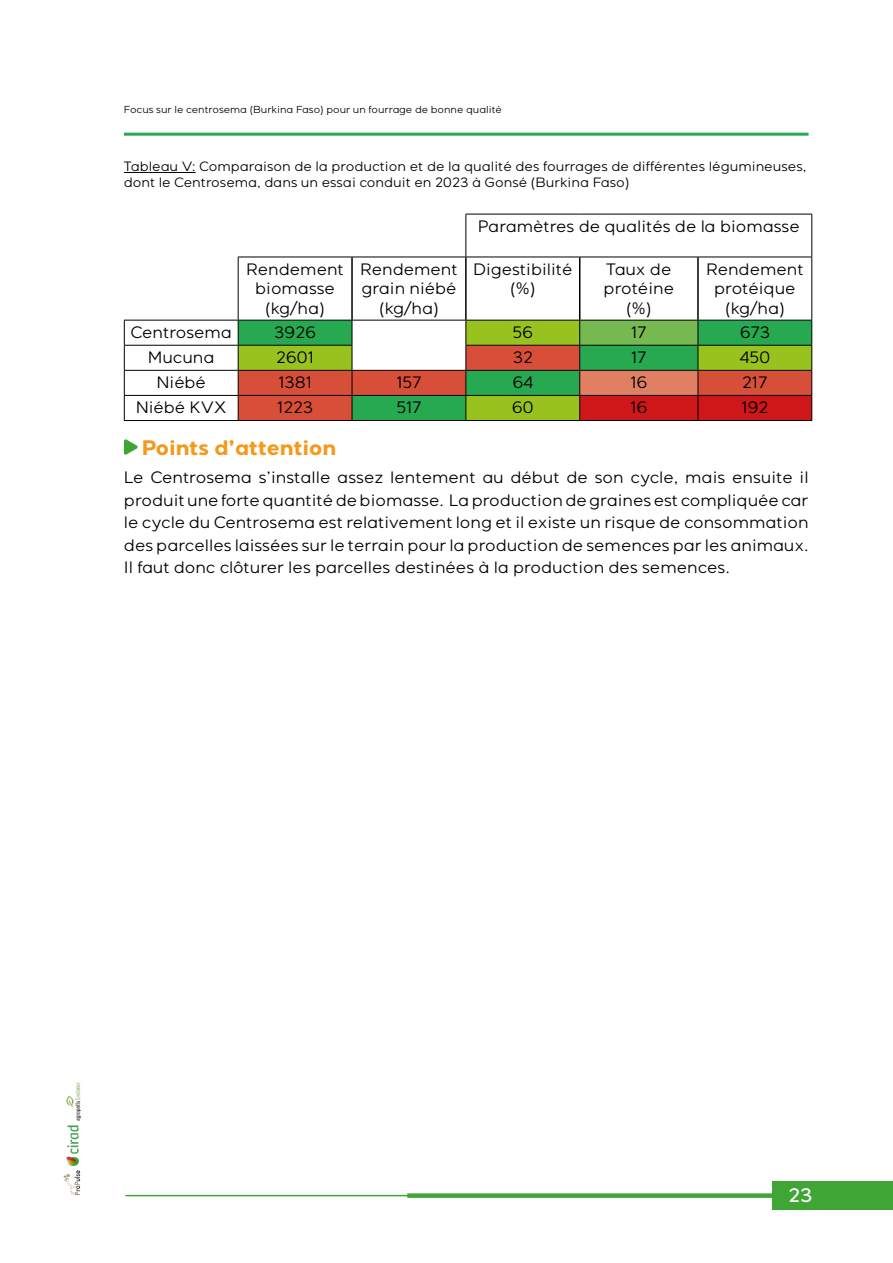
<style>
.page{position:relative;width:893px;height:1263px;background:#fff}
.page>*{position:absolute;margin:0;border:0;box-sizing:border-box;transform-origin:0 0}
.t1{font:700 21px "Giga Sans";color:#f5991a}
.t2{font:500 19.5px "Giga Sans";color:#fff}
.t3{font:16.5px/19.8px "Giga Sans";color:#000;text-align:center}
.t4{font:13.5px/16.2px "Giga Sans";color:#000}
.t5{font:10.2px "Giga Sans";color:#000}
</style>
<div class="page">
<div style="left:773px;top:1181px;width:120px;height:29px;background:#3fa535"></div>
<div style="left:407px;top:1193px;width:370px;height:5px;background:#3fa535"></div>
<hr style="left:125px;top:1195px;width:662px;height:1px;background:#3fa535">
<img style="left:64px;top:1083px;width:16px;height:112px">
<hr style="left:124px;top:133px;width:685px;height:3px;background:#28a951">
<hr style="left:351px;top:257px;width:2px;height:63px;background:#000">
<hr style="left:465px;top:257px;width:2px;height:63px;background:#000">
<hr style="left:579px;top:257px;width:1px;height:63px;background:#000">
<hr style="left:697px;top:257px;width:2px;height:63px;background:#000">
<hr style="left:238px;top:257px;width:114px;height:1px;background:#000">
<hr style="left:238px;top:257px;width:1px;height:63px;background:#000">
<hr style="left:352px;top:257px;width:114px;height:1px;background:#000">
<hr style="left:811px;top:257px;width:1px;height:63px;background:#000">
<hr style="left:465px;top:214px;width:115px;height:1px;background:#000">
<hr style="left:465px;top:214px;width:1px;height:43px;background:#000">
<hr style="left:580px;top:214px;width:118px;height:1px;background:#000">
<hr style="left:698px;top:214px;width:114px;height:1px;background:#000">
<hr style="left:811px;top:214px;width:1px;height:43px;background:#000">
<hr style="left:466px;top:257px;width:114px;height:1px;background:#000">
<hr style="left:580px;top:257px;width:118px;height:1px;background:#000">
<hr style="left:698px;top:257px;width:114px;height:1px;background:#000">
<hr style="left:466px;top:420px;width:114px;height:1px;background:#000">
<hr style="left:580px;top:420px;width:118px;height:1px;background:#000">
<hr style="left:698px;top:420px;width:114px;height:1px;background:#000">
<hr style="left:352px;top:420px;width:114px;height:1px;background:#000">
<hr style="left:124px;top:320px;width:114px;height:1px;background:#000">
<hr style="left:124px;top:345px;width:114px;height:1px;background:#000">
<hr style="left:124px;top:370px;width:114px;height:1px;background:#000">
<hr style="left:124px;top:395px;width:114px;height:1px;background:#000">
<svg style="left:124px;top:320px;width:1px;height:100px"></svg>
<svg style="left:238px;top:320px;width:574px;height:100px;background:#958949"></svg>
<hr style="left:124px;top:420px;width:114px;height:1px;background:#000">
<hr style="left:238px;top:420px;width:114px;height:1px;background:#000">
<hr style="left:124px;top:172px;width:72px;height:1px;background:#000">
<svg style="left:124px;top:439px;width:14px;height:16px"></svg>
<p class="t5" style="left:124px;top:103px;width:379px">Focus sur le centrosema (Burkina Faso) pour un fourrage de bonne qualité</p>
<p class="t4" style="left:124px;top:158px;width:684px">Tableau V: Comparaison de la production et de la qualité des fourrages de différentes légumineuses, dont le Centrosema, dans un essai conduit en 2023 à Gonsé (Burkina Faso)</p>
<p class="t3" style="left:478px;top:217px;width:323px">Paramètres de qualités de la biomasse</p>
<p class="t3" style="left:246px;top:259px;width:99px">Rendement biomasse (kg/ha)</p>
<p class="t3" style="left:360px;top:259px;width:99px">Rendement grain niébé (kg/ha)</p>
<p class="t3" style="left:473px;top:259px;width:101px">Digestibilité (%)</p>
<p class="t3" style="left:604px;top:259px;width:72px">Taux de protéine (%)</p>
<p class="t3" style="left:706px;top:259px;width:99px">Rendement protéique (kg/ha)</p>
<p class="t3" style="left:130px;top:323px;width:103px">Centrosema</p>
<p class="t3" style="left:274px;top:323px;width:43px">3926</p>
<p class="t3" style="left:513px;top:323px;width:22px">56</p>
<p class="t3" style="left:631px;top:323px;width:17px">17</p>
<p class="t3" style="left:740px;top:323px;width:32px">673</p>
<p class="t3" style="left:148px;top:348px;width:68px">Mucuna</p>
<p class="t3" style="left:276px;top:348px;width:39px">2601</p>
<p class="t3" style="left:513px;top:348px;width:21px">32</p>
<p class="t3" style="left:631px;top:348px;width:17px">17</p>
<p class="t3" style="left:739px;top:348px;width:32px">450</p>
<p class="t3" style="left:156px;top:373px;width:51px">Niébé</p>
<p class="t3" style="left:278px;top:373px;width:35px">1381</p>
<p class="t3" style="left:396px;top:373px;width:27px">157</p>
<p class="t3" style="left:512px;top:373px;width:22px">64</p>
<p class="t3" style="left:630px;top:373px;width:18px">16</p>
<p class="t3" style="left:742px;top:373px;width:27px">217</p>
<p class="t3" style="left:136px;top:398px;width:93px">Niébé KVX</p>
<p class="t3" style="left:277px;top:398px;width:37px">1223</p>
<p class="t3" style="left:396px;top:398px;width:27px">517</p>
<p class="t3" style="left:512px;top:398px;width:24px">60</p>
<p class="t3" style="left:630px;top:398px;width:18px">16</p>
<p class="t3" style="left:741px;top:398px;width:28px">192</p>
<p class="t1" style="left:142px;top:434px;width:196px">Points d’attention</p>
<p class="t3" style="left:124px;top:467px;width:686px;line-height:22.5px;text-align:justify">Le Centrosema s’installe assez lentement au début de son cycle, mais ensuite il produit une forte quantité de biomasse. La production de graines est compliquée car le cycle du Centrosema est relativement long et il existe un risque de consommation des parcelles laissées sur le terrain pour la production de semences par les animaux.<br>Il faut donc clôturer les parcelles destinées à la production des semences.</p>
<p class="t2" style="left:789px;top:1183px;width:25px">23</p>
</div>
